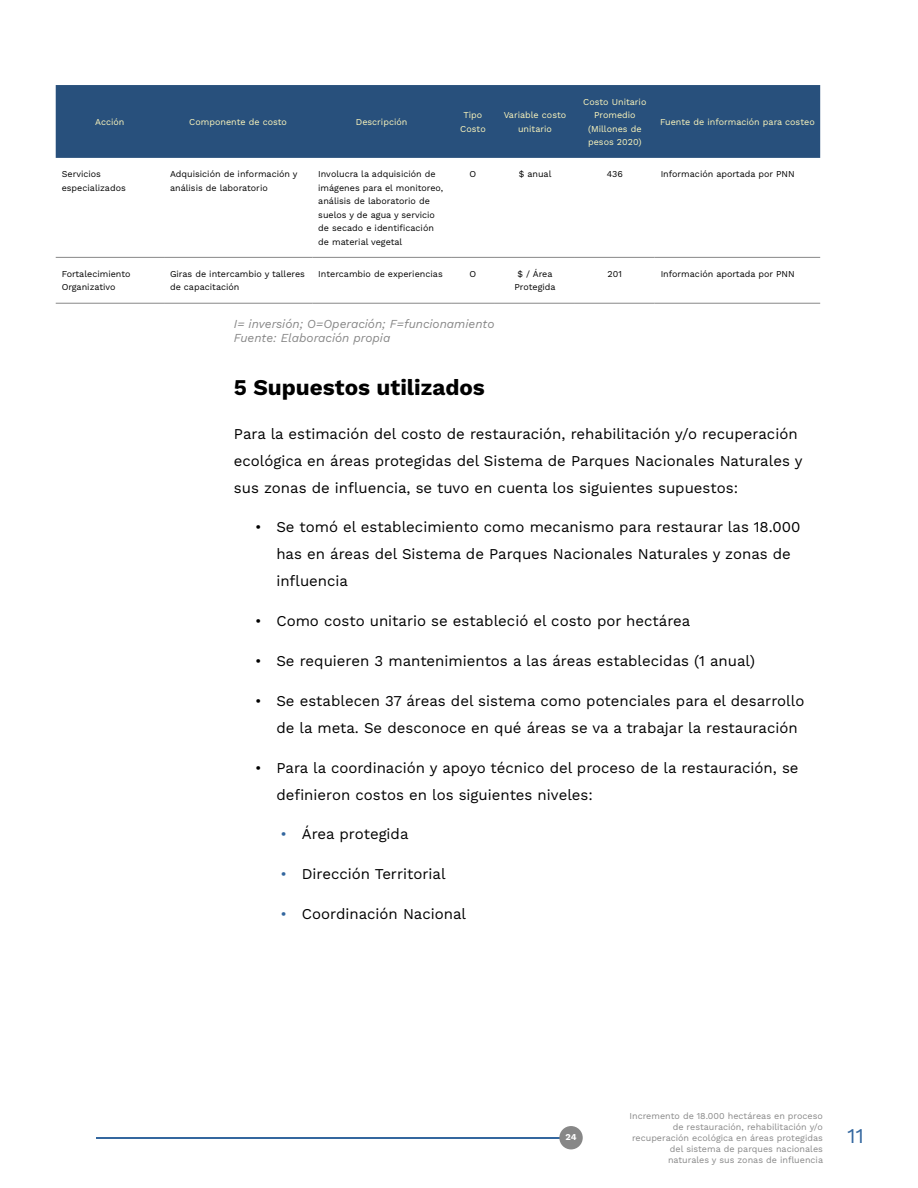
<style>
.page{position:relative;width:918px;height:1188px;background:#fff}
.page>*{position:absolute;margin:0;border:0;box-sizing:border-box;transform-origin:0 0}
.T1{font:700 22.5px "Work Sans";color:#000}
.t1{font:21px "Work Sans";color:#34679f}
.p1{font:15px/27px "Work Sans";color:#000}
.bullets{font:15px "Work Sans";color:#000}
.fig_03{font:italic 12px/13.8px "Work Sans";color:#878787}
.tabla_tx_peque{font:9px/13.5px "Work Sans";color:#000}
.t2{font:9px/10.8px "Work Sans";color:#878787;text-align:right}
.tabla_tx_peque-2{font:9px/13.5px "Work Sans";color:#fff8bd;text-align:center}
.t3{font:700 9px "Work Sans";color:#fff}
.s1{color:#34679f}
</style>
<div class="page">
<hr style="left:96px;top:1137px;width:482px;height:1px;background:#34679f">
<div style="left:559px;top:1126px;width:24px;height:23px;background:#878787;border-radius:50%"></div>
<div style="left:56px;top:85px;width:764px;height:73px;background:#28507c"></div>
<hr style="left:56px;top:257px;width:108px;height:1px;background:#878787">
<hr style="left:164px;top:257px;width:148px;height:1px;background:#878787">
<hr style="left:312px;top:257px;width:139px;height:1px;background:#878787">
<hr style="left:451px;top:257px;width:44px;height:1px;background:#878787">
<hr style="left:495px;top:257px;width:80px;height:1px;background:#878787">
<hr style="left:575px;top:257px;width:80px;height:1px;background:#878787">
<hr style="left:655px;top:257px;width:165px;height:1px;background:#878787">
<hr style="left:56px;top:303px;width:108px;height:1px;background:#878787">
<hr style="left:164px;top:303px;width:148px;height:1px;background:#878787">
<hr style="left:312px;top:303px;width:139px;height:1px;background:#878787">
<hr style="left:451px;top:303px;width:44px;height:1px;background:#878787">
<hr style="left:495px;top:303px;width:80px;height:1px;background:#878787">
<hr style="left:575px;top:303px;width:80px;height:1px;background:#878787">
<hr style="left:655px;top:303px;width:165px;height:1px;background:#878787">
<p class="tabla_tx_peque-2" style="left:95px;top:115px;width:31px">Acción</p>
<p class="tabla_tx_peque-2" style="left:189px;top:115px;width:99px">Componente de costo</p>
<p class="tabla_tx_peque-2" style="left:356px;top:115px;width:53px">Descripción</p>
<p class="tabla_tx_peque-2" style="left:460px;top:108px;width:27px">Tipo<br>Costo</p>
<p class="tabla_tx_peque-2" style="left:504px;top:108px;width:64px">Variable costo unitario</p>
<p class="tabla_tx_peque-2" style="left:583px;top:94px;width:65px">Costo Unitario<br>Promedio (Millones de pesos 2020)</p>
<p class="tabla_tx_peque-2" style="left:660px;top:115px;width:156px">Fuente de información para costeo</p>
<p class="tabla_tx_peque" style="left:62px;top:167px;width:66px">Servicios especializados</p>
<p class="tabla_tx_peque" style="left:170px;top:167px;width:129px">Adquisición de información y análisis de laboratorio</p>
<p class="tabla_tx_peque" style="left:318px;top:167px;width:127px">Involucra la adquisición de imágenes para el monitoreo, análisis de laboratorio de suelos y de agua y servicio de secado e identificación de material vegetal</p>
<p class="tabla_tx_peque" style="left:470px;top:167px;width:8px">O</p>
<p class="tabla_tx_peque" style="left:519px;top:167px;width:34px">$ anual</p>
<p class="tabla_tx_peque" style="left:607px;top:167px;width:18px">436</p>
<p class="tabla_tx_peque" style="left:661px;top:167px;width:136px">Información aportada por PNN</p>
<p class="tabla_tx_peque" style="left:62px;top:267px;width:70px">Fortalecimiento<br>Organizativo</p>
<p class="tabla_tx_peque" style="left:170px;top:267px;width:136px">Giras de intercambio y talleres de capacitación</p>
<p class="tabla_tx_peque" style="left:318px;top:267px;width:126px">Intercambio de experiencias</p>
<p class="tabla_tx_peque" style="left:470px;top:267px;width:8px">O</p>
<p class="tabla_tx_peque" style="left:514px;top:267px;width:43px;text-align:center">$ / Área<br>Protegida</p>
<p class="tabla_tx_peque" style="left:608px;top:267px;width:16px">201</p>
<p class="tabla_tx_peque" style="left:661px;top:267px;width:136px">Información aportada por PNN</p>
<p class="fig_03" style="left:234px;top:317px;width:262px">I= inversión; O=Operación; F=funcionamiento<br>Fuente: Elaboración propia</p>
<p class="T1" style="left:234px;top:370px;width:253px">5 Supuestos utilizados</p>
<p class="p1" style="left:234px;top:419px;width:570px">Para la estimación del costo de restauración, rehabilitación y/o recuperación ecológica en áreas protegidas del Sistema de Parques Nacionales Naturales y sus zonas de influencia, se tuvo en cuenta los siguientes supuestos:</p>
<p class="p1" style="left:276px;top:513px;width:526px;text-indent:-21px">• Se tomó el establecimiento como mecanismo para restaurar las 18.000 has en áreas del Sistema de Parques Nacionales Naturales y zonas de influencia</p>
<p class="p1" style="left:255px;top:607px;width:437px">• Como costo unitario se estableció el costo por hectárea</p>
<p class="p1" style="left:255px;top:647px;width:502px">• Se requieren 3 mantenimientos a las áreas establecidas (1 anual)</p>
<p class="p1" style="left:276px;top:687px;width:530px;text-indent:-21px">• Se establecen 37 áreas del sistema como potenciales para el desarrollo de la meta. Se desconoce en qué áreas se va a trabajar la restauración</p>
<p class="p1" style="left:276px;top:753px;width:524px;text-indent:-21px">• Para la coordinación y apoyo técnico del proceso de la restauración, se definieron costos en los siguientes niveles:</p>
<p class="bullets" style="left:281px;top:823px;width:129px"><span class="s1">•</span> Área protegida</p>
<p class="bullets" style="left:281px;top:863px;width:167px"><span class="s1">•</span> Dirección Territorial</p>
<p class="bullets" style="left:281px;top:902px;width:187px"><span class="s1">•</span> Coordinación Nacional</p>
<p class="t3" style="left:566px;top:1130px;width:13px">24</p>
<p class="t2" style="left:630px;top:1111px;width:195px">Incremento de 18.000 hectáreas en proceso de restauración, rehabilitación y/o recuperación ecológica en áreas protegidas del sistema de parques nacionales naturales y sus zonas de influencia</p>
<h2 class="t1" style="left:848px;top:1120px;width:18px">11</h2>
</div>
